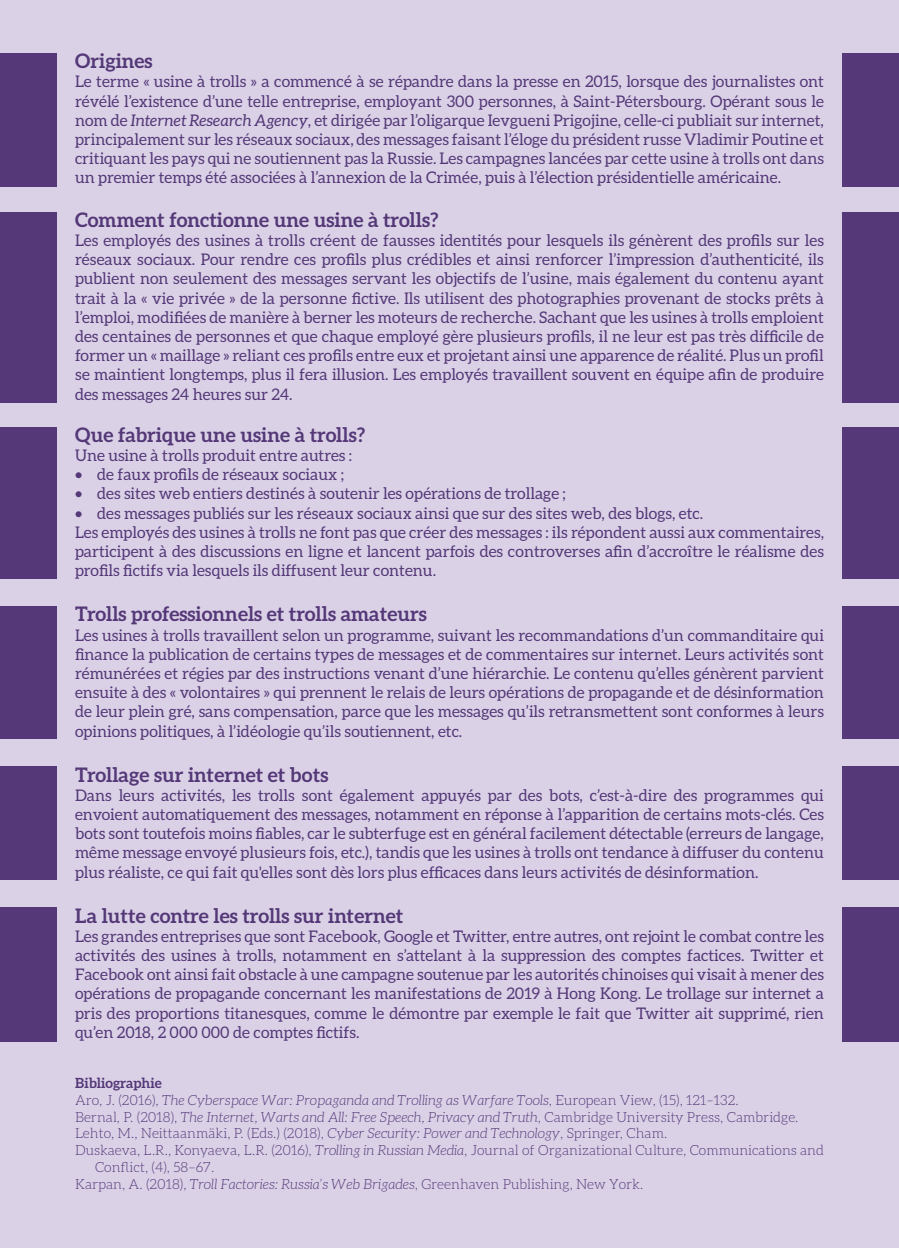
<style>
.page{position:relative;width:899px;height:1248px;background:#fff}
.page>*{position:absolute;margin:0;border:0;box-sizing:border-box;transform-origin:0 0}
.t1{font:700 20px "Aleo";color:#543877}
.t2{font:16px/19.2px "Aleo";color:#543877;text-align:justify}
.t3{font:300 14px "Aleo";color:#543877}
.t4{font:italic 300 14px "Aleo";color:#543877}
.t5{font:700 14px "Aleo";color:#543877}
.s1{font-style:italic}
.s2{font-style:normal}
</style>
<div class="page">
<div style="left:0;top:0;width:899px;height:1247px;background:#dad1e7"></div>
<div style="left:0;top:53px;width:57px;height:134px;background:#543877"></div>
<div style="left:0;top:212px;width:57px;height:190px;background:#543877"></div>
<div style="left:842px;top:53px;width:57px;height:134px;background:#543877"></div>
<div style="left:842px;top:212px;width:57px;height:190px;background:#543877"></div>
<div style="left:0;top:427px;width:57px;height:151px;background:#543877"></div>
<div style="left:842px;top:427px;width:57px;height:151px;background:#543877"></div>
<div style="left:0;top:606px;width:57px;height:132px;background:#543877"></div>
<div style="left:842px;top:606px;width:57px;height:132px;background:#543877"></div>
<div style="left:0;top:766px;width:57px;height:113px;background:#543877"></div>
<div style="left:842px;top:766px;width:57px;height:113px;background:#543877"></div>
<div style="left:0;top:907px;width:57px;height:134px;background:#543877"></div>
<div style="left:842px;top:907px;width:57px;height:134px;background:#543877"></div>
<p class="t1" style="left:75px;top:49px;width:79px">Origines</p>
<p class="t2" style="left:75px;top:72px;width:750px">Le terme « usine à trolls » a commencé à se répandre dans la presse en 2015, lorsque des journalistes ont révélé l’existence d’une telle entreprise, employant 300 personnes, à Saint-Pétersbourg. Opérant sous le nom de <span class="s1">Internet Research Agency</span>, et dirigée par l’oligarque Ievgueni Prigojine, celle-ci publiait sur internet, principalement sur les réseaux sociaux, des messages faisant l’éloge du président russe Vladimir Poutine et critiquant les pays qui ne soutiennent pas la Russie. Les campagnes lancées par cette usine à trolls ont dans un premier temps été associées à l’annexion de la Crimée, puis à l’élection présidentielle américaine.</p>
<p class="t1" style="left:75px;top:208px;width:365px">Comment fonctionne une usine à trolls?</p>
<p class="t2" style="left:75px;top:230px;width:750px">Les employés des usines à trolls créent de fausses identités pour lesquels ils génèrent des profils sur les réseaux sociaux. Pour rendre ces profils plus crédibles et ainsi renforcer l’impression d’authenticité, ils publient non seulement des messages servant les objectifs de l’usine, mais également du contenu ayant trait à la « vie privée » de la personne fictive. Ils utilisent des photographies provenant de stocks prêts à l’emploi, modifiées de manière à berner les moteurs de recherche. Sachant que les usines à trolls emploient des centaines de personnes et que chaque employé gère plusieurs profils, il ne leur est pas très difficile de former un « maillage » reliant ces profils entre eux et projetant ainsi une apparence de réalité. Plus un profil se maintient longtemps, plus il fera illusion. Les employés travaillent souvent en équipe afin de produire des messages 24 heures sur 24.</p>
<p class="t1" style="left:75px;top:423px;width:292px">Que fabrique une usine à trolls?</p>
<p class="t2" style="left:75px;top:445px;width:279px">Une usine à trolls produit entre autres :</p>
<p class="t2" style="left:75px;top:464px;width:270px">• de faux profils de réseaux sociaux ;</p>
<p class="t2" style="left:75px;top:484px;width:492px">• des sites web entiers destinés à soutenir les opérations de trollage ;</p>
<p class="t2" style="left:75px;top:503px;width:750px;text-align:left">• des messages publiés sur les réseaux sociaux ainsi que sur des sites web, des blogs, etc.<br>Les employés des usines à trolls ne font pas que créer des messages : ils répondent aussi aux commentaires, participent à des discussions en ligne et lancent parfois des controverses afin d’accroître le réalisme des profils fictifs via lesquels ils diffusent leur contenu.</p>
<p class="t1" style="left:75px;top:602px;width:353px">Trolls professionnels et trolls amateurs</p>
<p class="t2" style="left:75px;top:625px;width:750px">Les usines à trolls travaillent selon un programme, suivant les recommandations d’un commanditaire qui finance la publication de certains types de messages et de commentaires sur internet. Leurs activités sont rémunérées et régies par des instructions venant d’une hiérarchie. Le contenu qu’elles génèrent parvient ensuite à des « volontaires » qui prennent le relais de leurs opérations de propagande et de désinformation de leur plein gré, sans compensation, parce que les messages qu’ils retransmettent sont conformes à leurs opinions politiques, à l’idéologie qu’ils soutiennent, etc.</p>
<p class="t1" style="left:75px;top:762px;width:255px">Trollage sur internet et bots</p>
<p class="t2" style="left:75px;top:785px;width:750px">Dans leurs activités, les trolls sont également appuyés par des bots, c’est-à-dire des programmes qui envoient automatiquement des messages, notamment en réponse à l’apparition de certains mots-clés. Ces bots sont toutefois moins fiables, car le subterfuge est en général facilement détectable (erreurs de langage, même message envoyé plusieurs fois, etc.), tandis que les usines à trolls ont tendance à diffuser du contenu plus réaliste, ce qui fait qu'elles sont dès lors plus efficaces dans leurs activités de désinformation.</p>
<p class="t1" style="left:75px;top:903px;width:330px">La lutte contre les trolls sur internet</p>
<p class="t2" style="left:75px;top:926px;width:750px">Les grandes entreprises que sont Facebook, Google et Twitter, entre autres, ont rejoint le combat contre les activités des usines à trolls, notamment en s’attelant à la suppression des comptes factices. Twitter et Facebook ont ainsi fait obstacle à une campagne soutenue par les autorités chinoises qui visait à mener des opérations de propagande concernant les manifestations de 2019 à Hong Kong. Le trollage sur internet a pris des proportions titanesques, comme le démontre par exemple le fait que Twitter ait supprimé, rien qu’en 2018, 2 000 000 de comptes fictifs.</p>
<p class="t5" style="left:75px;top:1074px;width:88px">Bibliographie</p>
<p class="t4" style="left:75px;top:1092px;width:665px"><span class="s2">Aro, J. (2016),</span> The Cyberspace War: Propaganda and Trolling as Warfare Tools<span class="s2">, European View, (15), 121–132.</span></p>
<p class="t3" style="left:75px;top:1108px;width:725px">Bernal, P. (2018), <span class="s1">The Internet, Warts and All: Free Speech, Privacy and Truth</span>, Cambridge University Press, Cambridge.</p>
<p class="t3" style="left:75px;top:1125px;width:594px">Lehto, M., Neittaanmäki, P. (Eds.) (2018), <span class="s1">Cyber Security: Power and Technology</span>, Springer, Cham.</p>
<p class="t3" style="left:75px;top:1142px;width:750px">Duskaeva, L.R., Konyaeva, L.R. (2016), <span class="s1">Trolling in Russian Media</span>, Journal of Organizational Culture, Communications and</p>
<p class="t3" style="left:95px;top:1159px;width:121px">Conflict, (4), 58–67.</p>
<p class="t3" style="left:75px;top:1176px;width:570px">Karpan, A. (2018), <span class="s1">Troll Factories: Russia’s Web Brigades</span>, Greenhaven Publishing, New York.</p>
</div>
